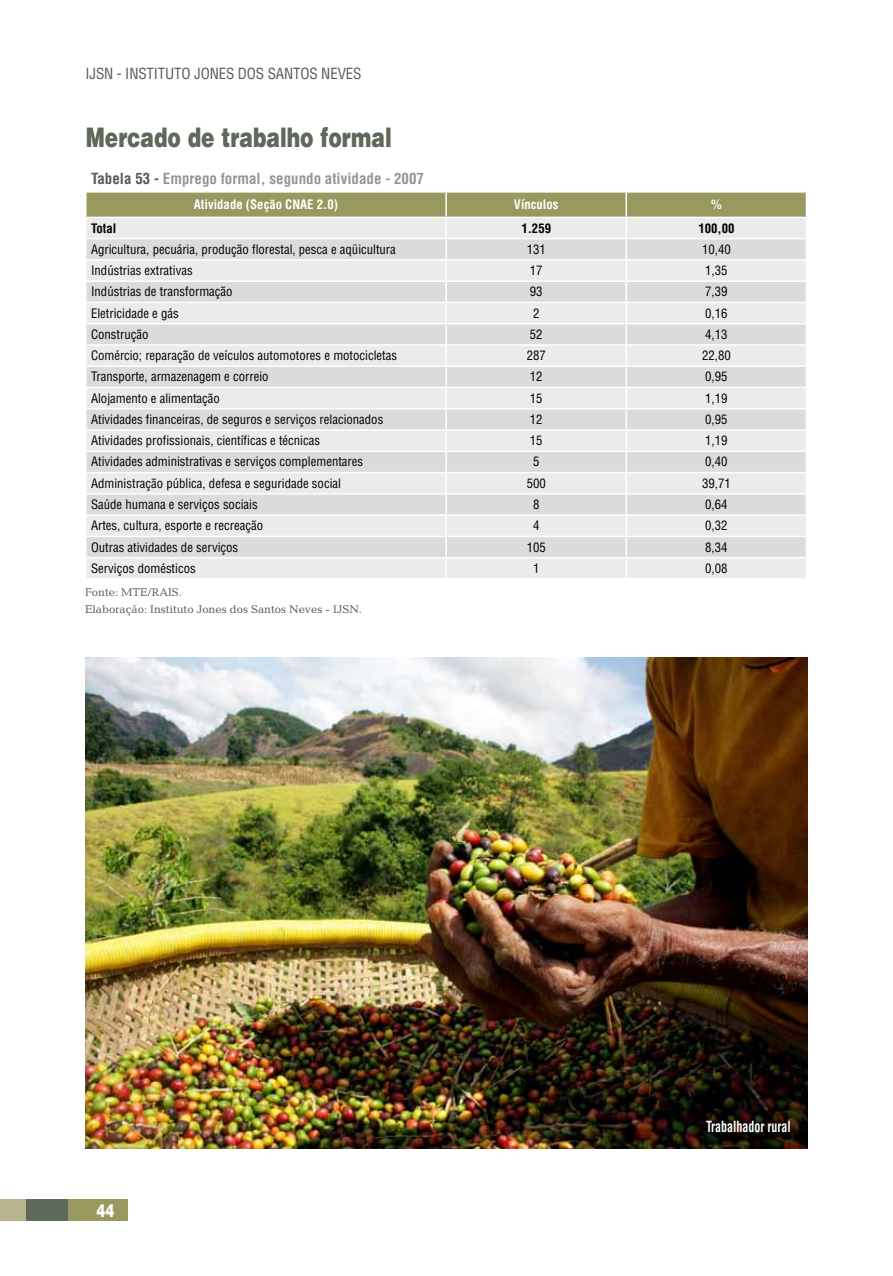
<style>
.page{position:relative;width:893px;height:1276px;background:#fff}
.page>*{position:absolute;margin:0;border:0;box-sizing:border-box;transform-origin:0 0}
.t1{font:900 27px "Helvetica LT Std";color:#5e6959;scale:.75 1}
.t2{font:900 18px "Helvetica LT Std";color:#fff;scale:.75 1}
.t3{font:700 condensed 15px "Helvetica LT Std";color:#939598}
.t4{font:condensed 15px "Helvetica LT Std";letter-spacing:-.01em;color:#58595b}
.t5{font:700 condensed 15px "Helvetica LT Std";color:#fff;scale:.8 1}
.t6{font:condensed 12.75px "Helvetica LT Std";color:#000}
.t7{font:700 condensed 12.75px "Helvetica LT Std";color:#fff}
.t8{font:700 condensed 12.75px "Helvetica LT Std";color:#000}
.t9{font:11.25px/17.7px "Candida Std";color:#58595b}
.s1{color:#58595b}
</style>
<div class="page">
<div style="left:68px;top:1199px;width:59px;height:21px;background:#98995e"></div>
<div style="left:26px;top:1199px;width:42px;height:21px;background:#5e6959"></div>
<div style="left:0;top:1199px;width:26px;height:21px;background:#b8b48f"></div>
<svg style="left:86px;top:192px;width:721px;height:386px;background:#e0e0de"></svg>
<hr style="left:626px;top:557px;width:181px;height:1px;background:#fff">
<img style="left:85px;top:658px;width:723px;height:490px">
<div style="left:703px;top:1117px;width:98px;height:27px;background:#000;opacity:.75"></div>
<p class="t4" style="left:86px;top:64px;width:277px">IjsN - INSTITUTO JONES DOS SANTOS NEVES</p>
<h1 class="t1" style="left:86px;top:120px;width:410px">Mercado de trabalho formal</h1>
<p class="t3" style="left:91px;top:169px;width:335px"><span class="s1">Tabela 53 -</span> Emprego formal, segundo atividade - 2007</p>
<p class="t7" style="left:194px;top:197px;width:146px">Atividade (Seção CNAE 2.0)</p>
<p class="t7" style="left:514px;top:197px;width:46px">Vínculos</p>
<p class="t7" style="left:711px;top:197px;width:12px">%</p>
<p class="t8" style="left:91px;top:220px;width:27px">Total</p>
<p class="t8" style="left:521px;top:220px;width:31px">1.259</p>
<p class="t8" style="left:698px;top:220px;width:38px">100,00</p>
<p class="t6" style="left:91px;top:241px;width:306px">Agricultura, pecuária, produção florestal, pesca e aqüicultura</p>
<p class="t6" style="left:527px;top:241px;width:21px">131</p>
<p class="t6" style="left:702px;top:241px;width:30px">10,40</p>
<p class="t6" style="left:91px;top:262px;width:103px">Indústrias extrativas</p>
<p class="t6" style="left:530px;top:262px;width:14px">17</p>
<p class="t6" style="left:705px;top:262px;width:24px">1,35</p>
<p class="t6" style="left:91px;top:284px;width:143px">Indústrias de transformação</p>
<p class="t6" style="left:530px;top:284px;width:14px">93</p>
<p class="t6" style="left:705px;top:284px;width:24px">7,39</p>
<p class="t6" style="left:91px;top:305px;width:89px">Eletricidade e gás</p>
<p class="t6" style="left:533px;top:305px;width:8px">2</p>
<p class="t6" style="left:705px;top:305px;width:24px">0,16</p>
<p class="t6" style="left:91px;top:326px;width:59px">Construção</p>
<p class="t6" style="left:530px;top:326px;width:14px">52</p>
<p class="t6" style="left:705px;top:326px;width:24px">4,13</p>
<p class="t6" style="left:91px;top:347px;width:307px">Comércio; reparação de veículos automotores e motocicletas</p>
<p class="t6" style="left:527px;top:347px;width:21px">287</p>
<p class="t6" style="left:702px;top:347px;width:30px">22,80</p>
<p class="t6" style="left:91px;top:369px;width:179px">Transporte, armazenagem e correio</p>
<p class="t6" style="left:530px;top:369px;width:14px">12</p>
<p class="t6" style="left:705px;top:369px;width:24px">0,95</p>
<p class="t6" style="left:91px;top:390px;width:130px">Alojamento e alimentação</p>
<p class="t6" style="left:530px;top:390px;width:14px">15</p>
<p class="t6" style="left:705px;top:390px;width:24px">1,19</p>
<p class="t6" style="left:91px;top:411px;width:294px">Atividades financeiras, de seguros e serviços relacionados</p>
<p class="t6" style="left:530px;top:411px;width:14px">12</p>
<p class="t6" style="left:705px;top:411px;width:24px">0,95</p>
<p class="t6" style="left:91px;top:432px;width:231px">Atividades profissionais, científicas e técnicas</p>
<p class="t6" style="left:530px;top:432px;width:14px">15</p>
<p class="t6" style="left:705px;top:432px;width:24px">1,19</p>
<p class="t6" style="left:91px;top:454px;width:274px">Atividades administrativas e serviços complementares</p>
<p class="t6" style="left:533px;top:454px;width:8px">5</p>
<p class="t6" style="left:705px;top:454px;width:24px">0,40</p>
<p class="t6" style="left:91px;top:475px;width:251px">Administração pública, defesa e seguridade social</p>
<p class="t6" style="left:527px;top:475px;width:21px">500</p>
<p class="t6" style="left:702px;top:475px;width:30px">39,71</p>
<p class="t6" style="left:91px;top:496px;width:168px">Saúde humana e serviços sociais</p>
<p class="t6" style="left:533px;top:496px;width:8px">8</p>
<p class="t6" style="left:705px;top:496px;width:24px">0,64</p>
<p class="t6" style="left:91px;top:517px;width:174px">Artes, cultura, esporte e recreação</p>
<p class="t6" style="left:533px;top:517px;width:8px">4</p>
<p class="t6" style="left:705px;top:517px;width:24px">0,32</p>
<p class="t6" style="left:91px;top:539px;width:149px">Outras atividades de serviços</p>
<p class="t6" style="left:527px;top:539px;width:21px">105</p>
<p class="t6" style="left:705px;top:539px;width:24px">8,34</p>
<p class="t6" style="left:91px;top:560px;width:106px">Serviços domésticos</p>
<p class="t6" style="left:533px;top:560px;width:8px">1</p>
<p class="t6" style="left:705px;top:560px;width:24px">0,08</p>
<p class="t9" style="left:85px;top:583px;width:278px">Fonte: MTE/RAIS.<br>Elaboração: Instituto Jones dos Santos Neves - IJSN.</p>
<h2 class="t2" style="left:97px;top:1199px;width:26px">44</h2>
<p class="t5" style="left:706px;top:1117px;width:107px">Trabalhador rural</p>
</div>
